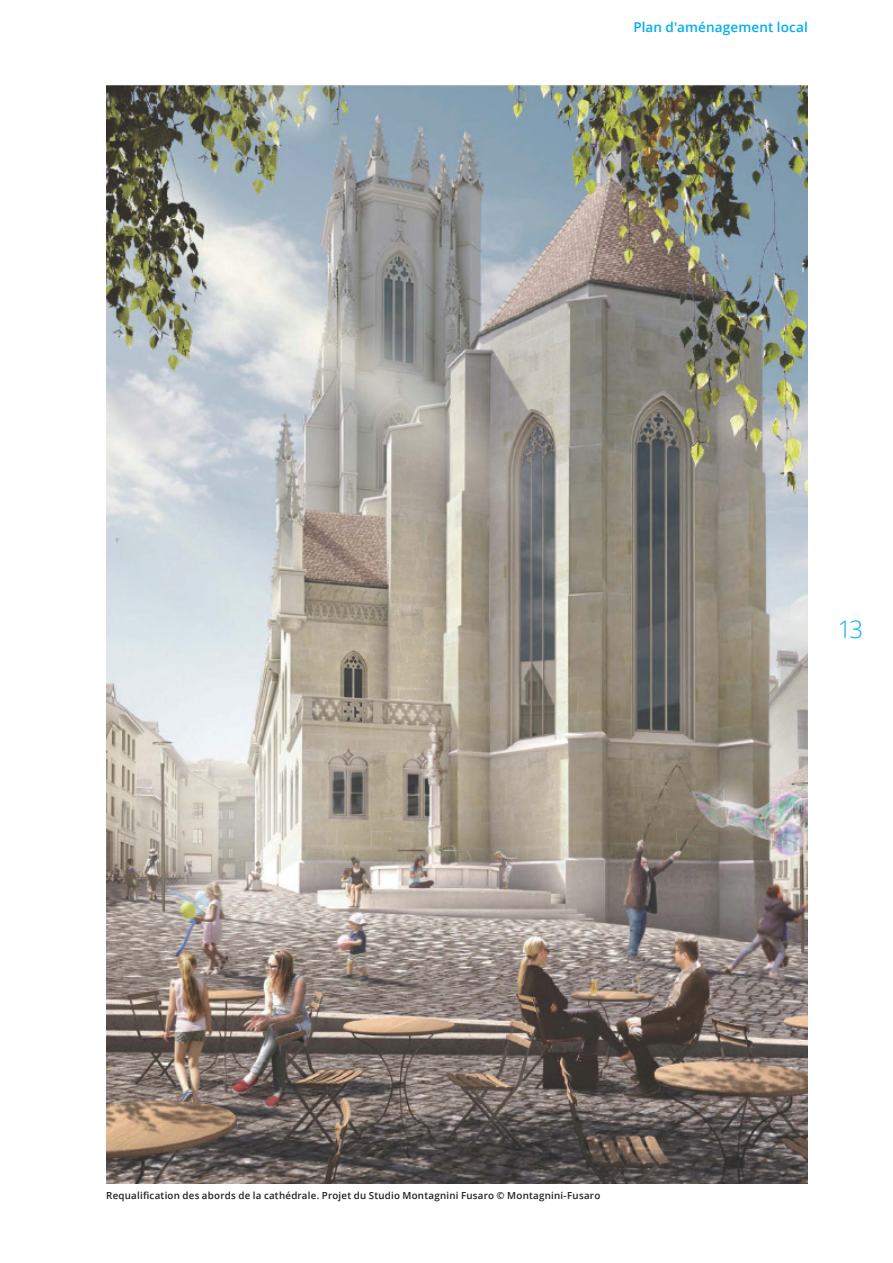
<style>
.page{position:relative;width:893px;height:1263px;background:#fff}
.page>*{position:absolute;margin:0;border:0;box-sizing:border-box;transform-origin:0 0}
.t1{font:300 24px "Open Sans";color:#00aeef}
.t2{font:600 13.5px "Open Sans";letter-spacing:.01em;color:#00aeef}
.t3{font:600 9.75px "Open Sans";letter-spacing:.02em;color:#231f20}
</style>
<div class="page">
<img style="left:106px;top:85px;width:702px;height:1098px">
<h2 class="t2" style="left:633px;top:17px;width:176px">Plan d'aménagement local</h2>
<p class="t3" style="left:106px;top:1189px;width:496px">Requalification des abords de la cathédrale. Projet du Studio Montagnini Fusaro © Montagnini-Fusaro</p>
<h1 class="t1" style="left:838px;top:613px;width:27px">13</h1>
</div>
